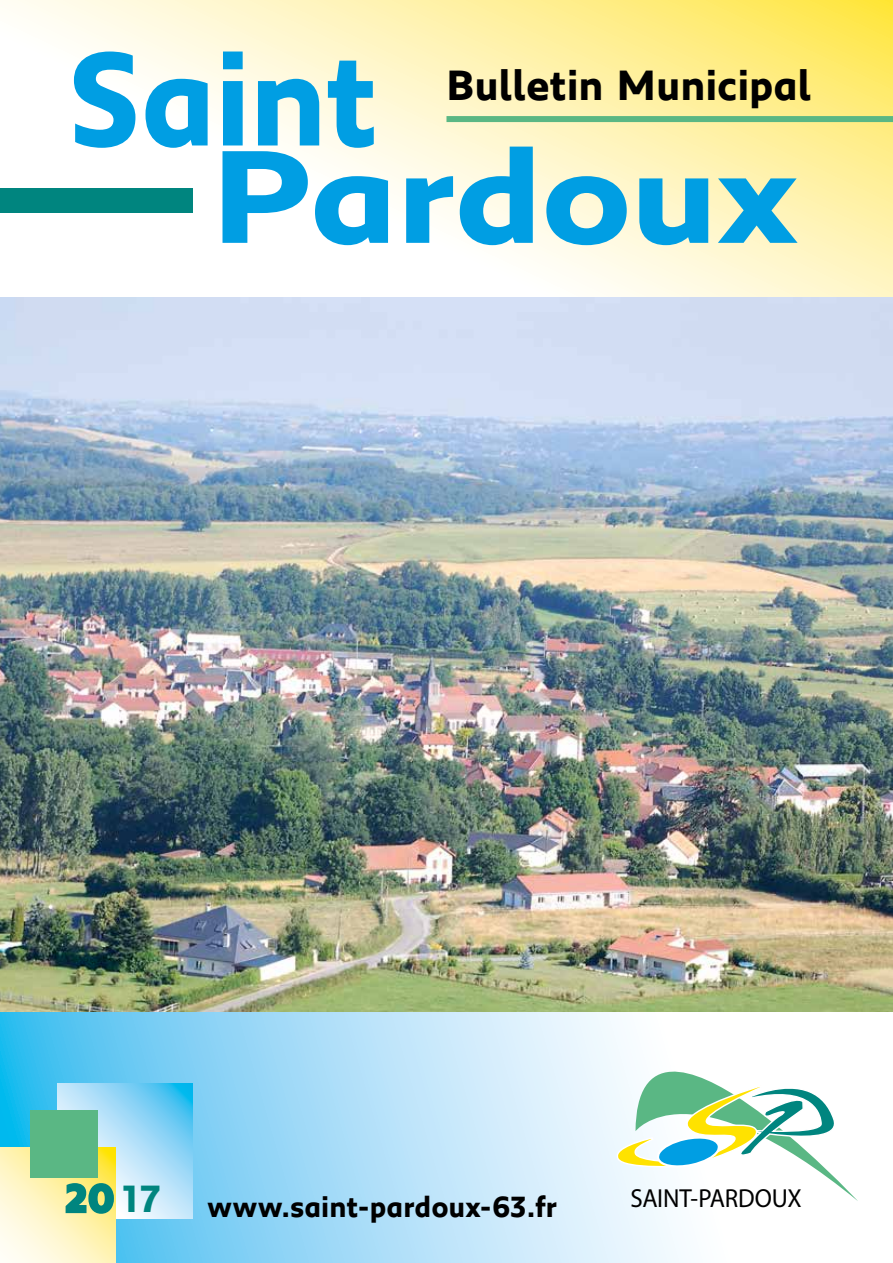
<style>
.page{position:relative;width:893px;height:1263px;background:#fff}
.page>*{position:absolute;margin:0;border:0;box-sizing:border-box;transform-origin:0 0}
.t1{font:700 135.6px/97.4px "Peugeot";letter-spacing:-.025em;color:#009ee3}
.t2{font:700 43.5px "Peugeot";letter-spacing:-.015em;color:#000}
.t3{font:700 39px "Peugeot";color:#00857f}
.t4{font:700 30px "Peugeot";letter-spacing:-.005em;color:#000}
.t5{font:26.1px "Myriad Pro";letter-spacing:-.01em;color:#000;scale:.95 1}
</style>
<div class="page">
<svg style="left:0;top:0;width:893px;height:297px"></svg>
<svg style="left:0;top:1012px;width:684px;height:251px;background:#abdff8"></svg>
<svg style="left:57px;top:1083px;width:136px;height:135px;background:#a4ddf8"></svg>
<svg style="left:0;top:1147px;width:116px;height:116px;background:#fdf4bd"></svg>
<div style="left:30px;top:1110px;width:68px;height:67px;background:#5ab784"></div>
<svg style="left:635px;top:1012px;width:223px;height:189px"></svg>
<svg style="left:615px;top:1079px;width:222px;height:117px"></svg>
<svg style="left:63px;top:1181px;width:52px;height:34px;background:#97c384"></svg>
<div style="left:446px;top:116px;width:447px;height:6px;background:#5ab784"></div>
<div style="left:0;top:189px;width:193px;height:24px;background:#00857f"></div>
<img style="left:0;top:297px;width:893px;height:715px">
<h1 class="t1" style="left:207px;top:45px;width:593px;text-indent:-141px">Saint<br>Pardoux</h1>
<h2 class="t2" style="left:446px;top:55px;width:368px">Bulletin Municipal</h2>
<h3 class="t3" style="left:65px;top:1172px;width:98px">20 17</h3>
<p class="t4" style="left:208px;top:1186px;width:351px">www.saint-pardoux-63.fr</p>
<p class="t5" style="left:631px;top:1182px;width:182px">SAINT-PARDOUX</p>
</div>
